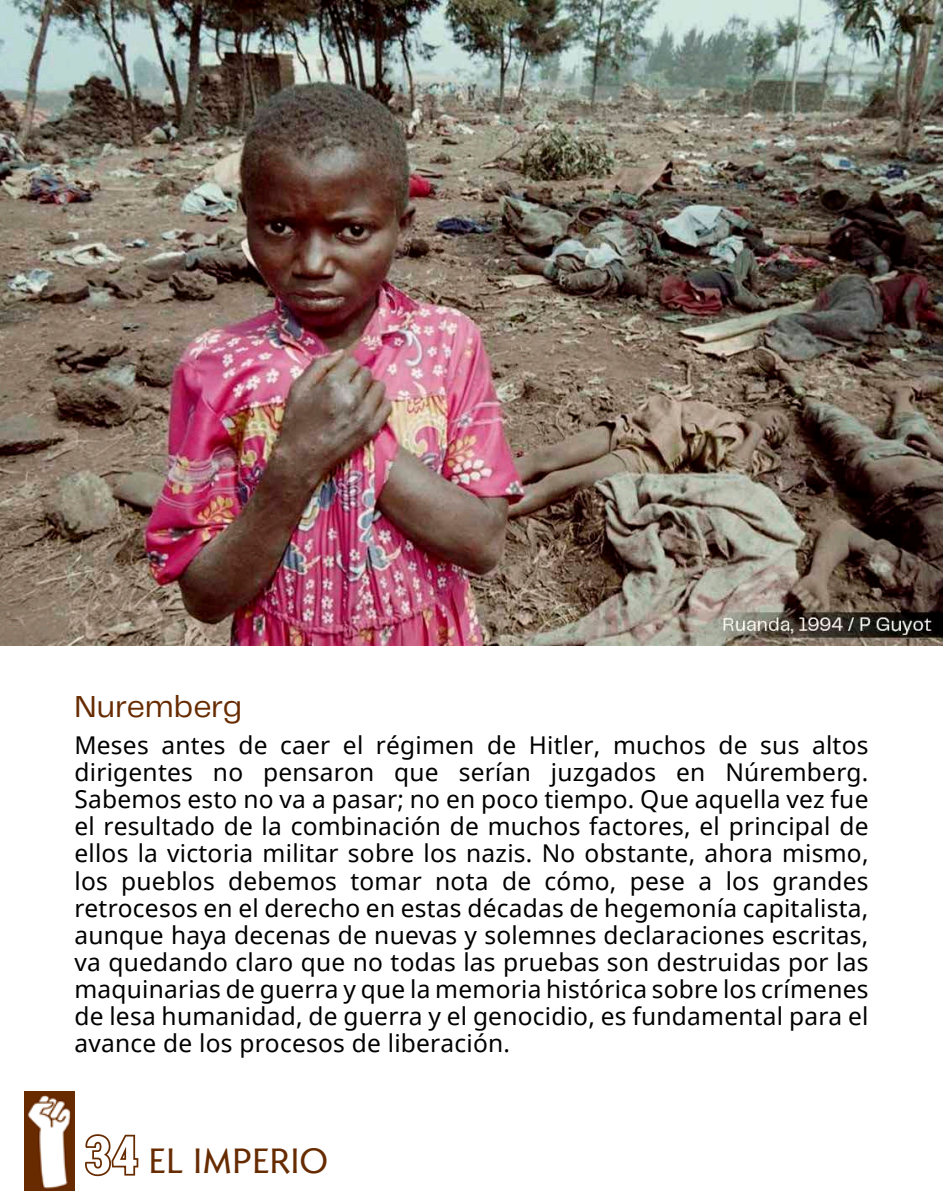
<style>
.page{position:relative;width:943px;height:1191px;background:#fff}
.page>*{position:absolute;margin:0;border:0;box-sizing:border-box;transform-origin:0 0}
.t1{font:35px "Romanica";letter-spacing:.01em;color:#672b00}
.t2{font:31.5px "Telegraf";letter-spacing:-.005em;color:#672b00}
.t3{font:24.5px/27.1px "Noto Sans";letter-spacing:.01em;color:#000;text-align:justify}
.s1{font-family:"Roboto Condensed";font-weight:700;font-size:52.5px}
</style>
<div class="page">
<img style="left:0;top:0;width:943px;height:645px">
<img style="left:25px;top:1091px;width:49px;height:100px">
<p class="t2" style="left:74px;top:685px;width:169px">Nuremberg</p>
<p class="t3" style="left:74px;top:731px;width:795px">Meses antes de caer el régimen de Hitler, muchos de sus altos dirigentes no pensaron que serían juzgados en Núremberg.<br>Sabemos esto no va a pasar; no en poco tiempo. Que aquella vez fue el resultado de la combinación de muchos factores, el principal de ellos la victoria militar sobre los nazis. No obstante, ahora mismo, los pueblos debemos tomar nota de cómo, pese a los grandes retrocesos en el derecho en estas décadas de hegemonía capitalista, aunque haya decenas de nuevas y solemnes declaraciones escritas, va quedando claro que no todas las pruebas son destruidas por las maquinarias de guerra y que la memoria histórica sobre los crímenes de lesa humanidad, de guerra y el genocidio, es fundamental para el avance de los procesos de liberación.</p>
<h1 class="t1" style="left:85px;top:1137px;width:244px"><span class="s1">34</span> EL IMPERIO</h1>
</div>
